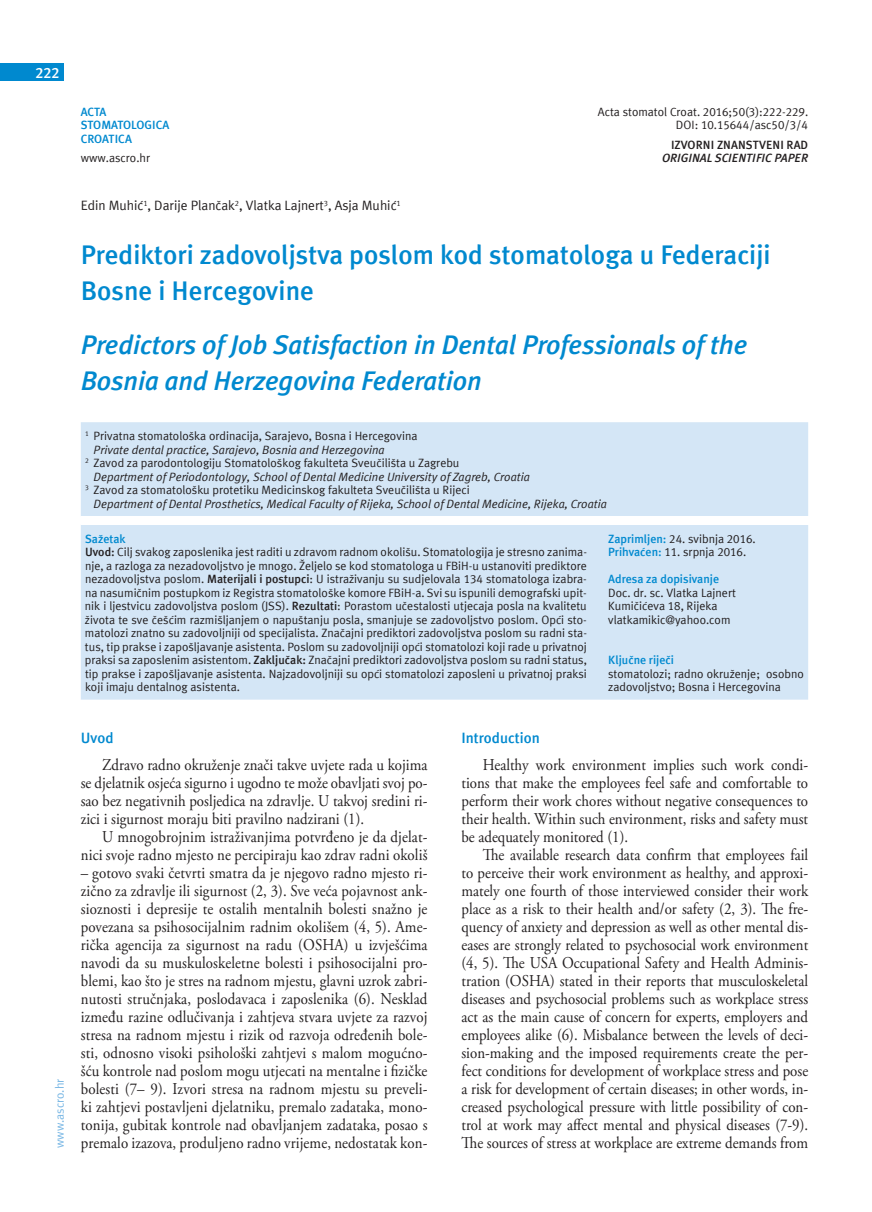
<style>
.page{position:relative;width:872px;height:1212px;background:#fff}
.page>*{position:absolute;margin:0;border:0;box-sizing:border-box;transform-origin:0 0}
.t1{font:italic 700 27px/36px "Meta ASC";letter-spacing:-.005em;color:#0089cf}
.t2{font:700 27px/36px "Meta ASC";color:#0089cf}
.t3{font:16.5px/18px "Adobe Garamond Pro";color:#231f20;text-align:justify;scale:.9 1}
.t4{font:700 15px "Meta ASC";color:#0089cf}
.t5{font:700 15px "Meta ASC";color:#fff}
.t6{font:13.5px "Meta ASC";color:#231f20}
.t7{font:12px/13.5px "Meta ASC";color:#231f20}
.t8{font:italic 12px "Meta ASC";color:#231f20}
.t9{font:700 12px/13.5px "Meta ASC";color:#0089cf}
.t10{font:italic 700 12px "Meta ASC";letter-spacing:.005em;color:#231f20}
.t11{font:700 12px "Meta ASC";letter-spacing:.005em;color:#231f20}
.t12{font:12px "Meta ASC";color:#77b6e4}
.s1{font-weight:700;color:#0089cf}
.s2{font-weight:700}
</style>
<div class="page">
<div style="left:0;top:64px;width:64px;height:17px;background:#0089cf"></div>
<div style="left:81px;top:422px;width:727px;height:278px;background:#d4e6f6"></div>
<div style="left:81px;top:516px;width:727px;height:9px;background:#fff"></div>
<p class="t5" style="left:35px;top:64px;width:26px">222</p>
<p class="t12" style="left:53px;top:1148px;width:71px;rotate:-90deg">www.ascro.hr</p>
<p class="t9" style="left:81px;top:105px;width:90px">ACTA<br>STOMATOLOGICA<br>CROATICA</p>
<p class="t7" style="left:81px;top:151px;width:71px">www.ascro.hr</p>
<p class="t7" style="left:598px;top:105px;width:212px;text-align:right">Acta stomatol Croat. 2016;50(3):222-229.<br>DOI: 10.15644/asc50/3/4</p>
<p class="t11" style="left:671px;top:138px;width:139px">IZVORNI ZNANSTVENI RAD</p>
<p class="t10" style="left:662px;top:151px;width:148px">ORIGINAL SCIENTIFIC PAPER</p>
<p class="t6" style="left:81px;top:198px;width:321px">Edin Muhić<sup>1</sup>, Darije Plančak<sup>2</sup>, Vlatka Lajnert<sup>3</sup>, Asja Muhić<sup>1</sup></p>
<h1 class="t2" style="left:81px;top:237px;width:691px">Prediktori zadovoljstva poslom kod stomatologa u Federaciji<br>Bosne i Hercegovine</h1>
<h1 class="t1" style="left:81px;top:327px;width:668px">Predictors of Job Satisfaction in Dental Professionals of the<br>Bosnia and Herzegovina Federation</h1>
<p class="t7" style="left:85px;top:429px;width:334px"><sup>1</sup> Privatna stomatološka ordinacija, Sarajevo, Bosna i Hercegovina</p>
<p class="t8" style="left:94px;top:442px;width:293px">Private dental practice, Sarajevo, Bosnia and Herzegovina</p>
<p class="t7" style="left:85px;top:456px;width:376px"><sup>2</sup> Zavod za parodontologiju Stomatološkog fakulteta Sveučilišta u Zagrebu</p>
<p class="t8" style="left:94px;top:469px;width:438px">Department of Periodontology, School of Dental Medicine University of Zagreb, Croatia</p>
<p class="t7" style="left:85px;top:483px;width:386px"><sup>3</sup> Zavod za stomatološku protetiku Medicinskog fakulteta Sveučilišta u Rijeci</p>
<p class="t8" style="left:94px;top:496px;width:515px">Department of Dental Prosthetics, Medical Faculty of Rijeka, School of Dental Medicine, Rijeka, Croatia</p>
<p class="t7" style="left:85px;top:531px;width:503px"><span class="s1">Sažetak<br></span><span class="s2">Uvod:</span> Cilj svakog zaposlenika jest raditi u zdravom radnom okolišu. Stomatologija je stresno zanima&shy;nje, a razloga za nezadovoljstvo je mnogo. Željelo se kod stomatologa u FBiH-u ustanoviti prediktore nezadovoljstva poslom. <span class="s2">Materijali i postupci</span>: U istraživanju su sudjelovala 134 stomatologa izabra&shy;na nasumičnim postupkom iz Registra stomatološke komore FBiH-a. Svi su ispunili demografski upit&shy;nik i ljestvicu zadovoljstva poslom (JSS). <span class="s2">Rezultati</span>: Porastom učestalosti utjecaja posla na kvalitetu života te sve češćim razmišljanjem o napuštanju posla, smanjuje se zadovoljstvo poslom. Opći sto&shy;matolozi znatno su zadovoljniji od specijalista. Značajni prediktori zadovoljstva poslom su radni sta&shy;tus, tip prakse i zapošljavanje asistenta. Poslom su zadovoljniji opći stomatolozi koji rade u privatnoj praksi sa zaposlenim asistentom. <span class="s2">Zaključak:</span> Značajni prediktori zadovoljstva poslom su radni status, tip prakse i zapošljavanje asistenta. Najzadovoljniji su opći stomatolozi zaposleni u privatnoj praksi koji imaju dentalnog asistenta.</p>
<p class="t7" style="left:608px;top:531px;width:149px"><span class="s1">Zaprimljen:</span> 24. svibnja 2016.<br><span class="s1">Prihvaćen:</span> 11. srpnja 2016.</p>
<p class="t9" style="left:608px;top:572px;width:112px">Adresa za dopisivanje</p>
<p class="t7" style="left:608px;top:585px;width:129px">Doc. dr. sc. Vlatka Lajnert<br>Kumičićeva 18, Rijeka vlatkamikic@yahoo.com</p>
<p class="t9" style="left:608px;top:653px;width:67px">Ključne riječi</p>
<p class="t7" style="left:608px;top:666px;width:197px">stomatolozi; radno okruženje; osobno zadovoljstvo; Bosna i Hercegovina</p>
<p class="t4" style="left:81px;top:729px;width:34px">Uvod</p>
<p class="t3" style="left:81px;top:756px;width:387px;text-indent:21px">Zdravo radno okruženje znači takve uvjete rada u kojima se djelatnik osjeća sigurno i ugodno te može obavljati svoj po&shy;sao bez negativnih posljedica na zdravlje. U takvoj sredini ri&shy;zici i sigurnost moraju biti pravilno nadzirani (1).</p>
<p class="t3" style="left:81px;top:828px;width:387px;text-align:right">U mnogobrojnim istraživanjima potvrđeno je da djelat&shy;nici svoje radno mjesto ne percipiraju kao zdrav radni okoliš</p>
<p class="t3" style="left:81px;top:864px;width:387px">– gotovo svaki četvrti smatra da je njegovo radno mjesto ri&shy;zično za zdravlje ili sigurnost (2, 3). Sve veća pojavnost ank&shy;sioznosti i depresije te ostalih mentalnih bolesti snažno je povezana sa psihosocijalnim radnim okolišem (4, 5). Ame&shy;rička agencija za sigurnost na radu (OSHA) u izvješćima navodi da su muskuloskeletne bolesti i psihosocijalni pro&shy;blemi, kao što je stres na radnom mjestu, glavni uzrok zabri&shy;nutosti stručnjaka, poslodavaca i zaposlenika (6). Nesklad između razine odlučivanja i zahtjeva stvara uvjete za razvoj stresa na radnom mjestu i rizik od razvoja određenih bole&shy;sti, odnosno visoki psihološki zahtjevi s malom mogućno&shy;šću kontrole nad poslom mogu utjecati na mentalne i fizičke bolesti (7– 9). Izvori stresa na radnom mjestu su preveli&shy;ki zahtjevi postavljeni djelatniku, premalo zadataka, mono&shy;tonija, gubitak kontrole nad obavljanjem zadataka, posao s premalo izazova, produljeno radno vrijeme, nedostatak kon-</p>
<p class="t4" style="left:461px;top:729px;width:80px">Introduction</p>
<p class="t3" style="left:461px;top:756px;width:387px;text-indent:21px">Healthy work environment implies such work condi&shy;tions that make the employees feel safe and comfortable to perform their work chores without negative consequences to their health. Within such environment, risks and safety must be adequately monitored (1).</p>
<p class="t3" style="left:461px;top:846px;width:387px;text-indent:21px">The available research data confirm that employees fail to perceive their work environment as healthy, and approxi&shy;mately one fourth of those interviewed consider their work place as a risk to their health and/or safety (2, 3). The fre&shy;quency of anxiety and depression as well as other mental dis&shy;eases are strongly related to psychosocial work environment (4, 5). The USA Occupational Safety and Health Adminis&shy;tration (OSHA) stated in their reports that musculoskeletal diseases and psychosocial problems such as workplace stress act as the main cause of concern for experts, employers and employees alike (6). Misbalance between the levels of deci&shy;sion-making and the imposed requirements create the per&shy;fect conditions for development of workplace stress and pose a risk for development of certain diseases; in other words, in&shy;creased psychological pressure with little possibility of con&shy;trol at work may affect mental and physical diseases (7-9).<br>The sources of stress at workplace are extreme demands from</p>
</div>
